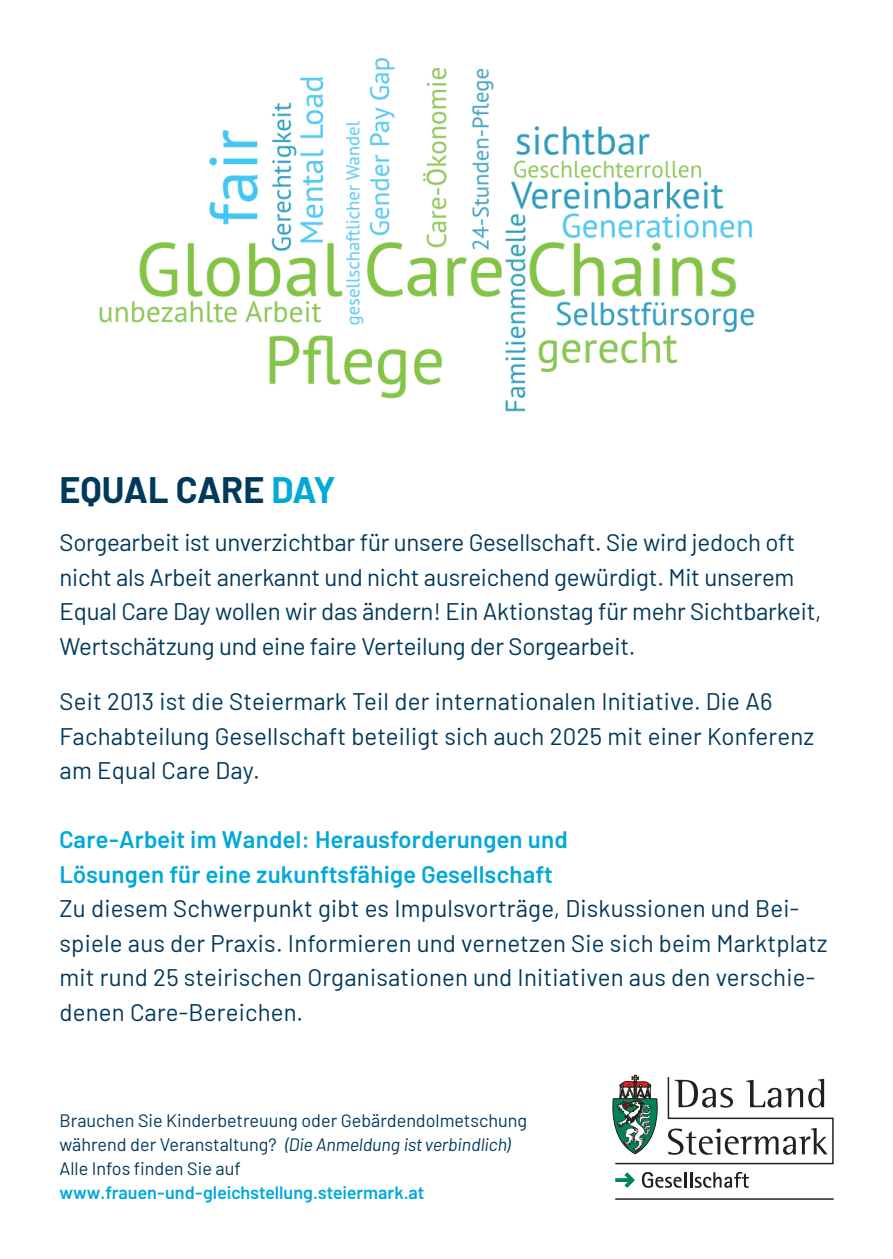
<style>
.page{position:relative;width:893px;height:1259px;background:#fff}
.page>*{position:absolute;margin:0;border:0;box-sizing:border-box;transform-origin:0 0}
.t1{font:700 36px "Barlow";color:#00395c}
.t2{font:24px/34.5px "Barlow";letter-spacing:.005em;color:#00395c}
.t3{font:600 24px/34.5px "Barlow";letter-spacing:.01em;color:#00a9d8}
.t4{font:18px/24px "Barlow";color:#00395c}
.t5{font:600 18px "Barlow";color:#00a9d8}
.s1{color:#00a9d8}
.s2{font-style:italic}
</style>
<div class="page">
<img style="left:99px;top:58px;width:656px;height:354px">
<svg style="left:642px;top:1172px;width:107px;height:15px"></svg>
<svg style="left:612px;top:1074px;width:222px;height:91px"></svg>
<hr style="left:615px;top:1198px;width:219px;height:1px;background:#231f20">
<svg style="left:615px;top:1172px;width:20px;height:16px"></svg>
<h1 class="t1" style="left:60px;top:463px;width:278px">EQUAL CARE <span class="s1">DAY</span></h1>
<p class="t2" style="left:60px;top:523px;width:763px">Sorgearbeit ist unverzichtbar für unsere Gesellschaft. Sie wird jedoch oft nicht als Arbeit anerkannt und nicht ausreichend gewürdigt. Mit unserem Equal Care Day wollen wir das ändern! Ein Aktionstag für mehr Sichtbarkeit, Wertschätzung und eine faire Verteilung der Sorgearbeit.</p>
<p class="t2" style="left:60px;top:682px;width:756px">Seit 2013 ist die Steiermark Teil der internationalen Initiative. Die A6<br>Fachabteilung Gesellschaft beteiligt sich auch 2025 mit einer Konferenz am Equal Care Day.</p>
<p class="t3" style="left:60px;top:820px;width:510px">Care-Arbeit im Wandel: Herausforderungen und<br>Lösungen für eine zukunftsfähige Gesellschaft</p>
<p class="t2" style="left:60px;top:889px;width:770px">Zu diesem Schwerpunkt gibt es Impulsvorträge, Diskussionen und Bei&shy;spiele aus der Praxis. Informieren und vernetzen Sie sich beim Marktplatz mit rund 25 steirischen Organisationen und Initiativen aus den verschie&shy;denen Care-Bereichen.</p>
<p class="t4" style="left:60px;top:1107px;width:469px">Brauchen Sie Kinderbetreuung oder Gebärdendolmetschung während der Veranstaltung? <span class="s2">(Die Anmeldung ist verbindlich)<br></span>Alle Infos finden Sie auf</p>
<p class="t5" style="left:60px;top:1179px;width:366px">www.frauen-und-gleichstellung.steiermark.at</p>
</div>
